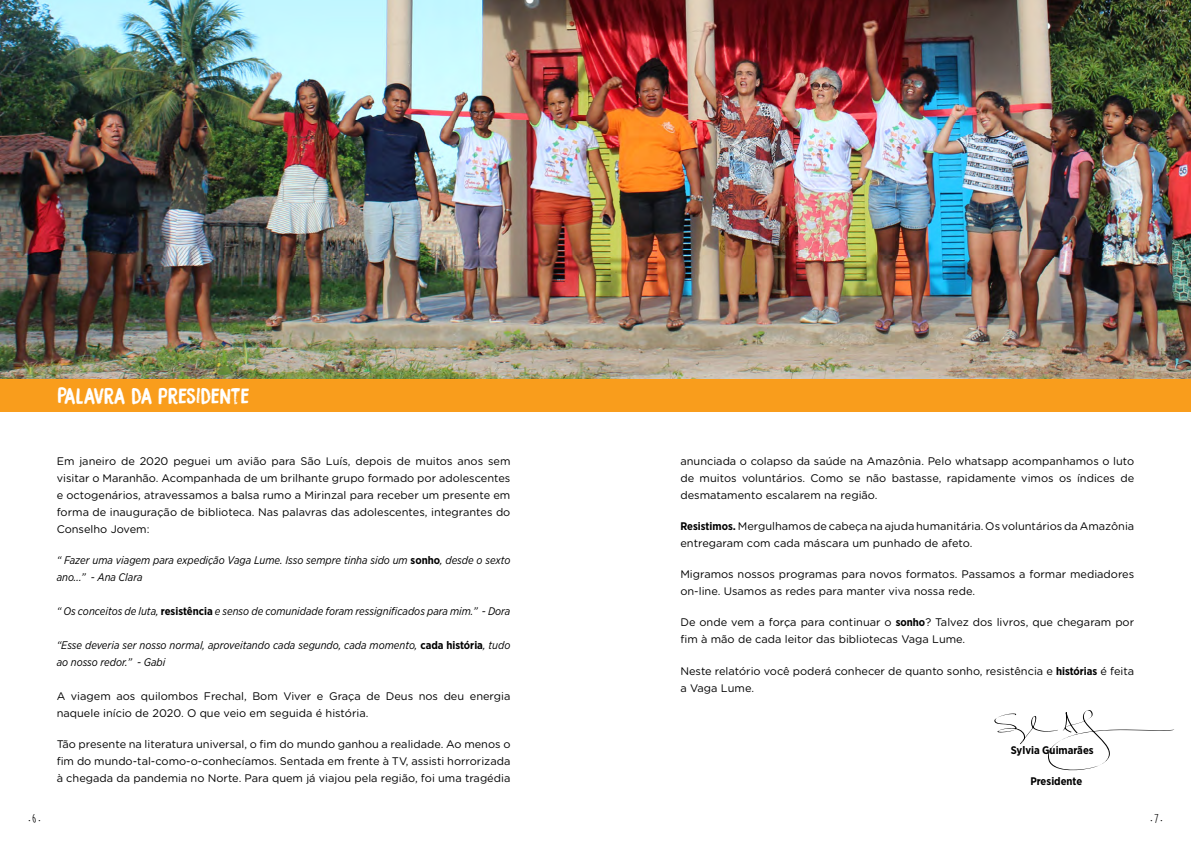
<style>
.page{position:relative;width:1191px;height:842px;background:#fff}
.page>*{position:absolute;margin:0;border:0;box-sizing:border-box;transform-origin:0 0}
.t1{font:20px "DK Bocadillo";letter-spacing:-.01em;color:#fff}
.t2{font:11px/17px "Gotham Rounded";color:#000}
.t3{font:italic 11px/17px "Gotham Narrow";color:#000}
.t4{font:700 11px "Gotham Narrow";color:#000}
.t5{font:700 4px "Moon Flower";color:#000}
.s1{font-weight:700;font-style:normal}
.s2{font-family:"Gotham Narrow";font-weight:700}
.s3{font-weight:700}
.s4{font-size:14px}
</style>
<div class="page">
<svg style="left:994px;top:710px;width:180px;height:60px"></svg>
<div style="left:0;top:377px;width:1191px;height:35px;background:#f99d1c"></div>
<img style="left:0;top:0;width:1191px;height:378px">
<h1 class="t1" style="left:57px;top:383px;width:194px">PALAVRA DA PRESIDENTE</h1>
<p class="t2" style="left:57px;top:452px;width:455px;text-align:justify">Em janeiro de 2020 peguei um avião para São Luís, depois de muitos anos sem visitar o Maranhão. Acompanhada de um brilhante grupo formado por adolescentes e octogenários, atravessamos a balsa rumo a Mirinzal para receber um presente em forma de inauguração de biblioteca. Nas palavras das adolescentes, integrantes do Conselho Jovem:</p>
<p class="t3" style="left:57px;top:551px;width:455px">“ Fazer uma viagem para expedição Vaga Lume. Isso sempre tinha sido um <span class="s1">sonho</span>, desde o sexto ano...” - Ana Clara</p>
<p class="t3" style="left:57px;top:602px;width:455px">“ Os conceitos de luta, <span class="s1">resistência</span> e senso de comunidade foram ressignificados para mim.” - Dora</p>
<p class="t3" style="left:57px;top:636px;width:455px">“Esse deveria ser nosso normal, aproveitando cada segundo, cada momento, <span class="s1">cada história</span>, tudo ao nosso redor.” - Gabi</p>
<p class="t2" style="left:57px;top:687px;width:455px">A viagem aos quilombos Frechal, Bom Viver e Graça de Deus nos deu energia naquele início de 2020. O que veio em seguida é história.</p>
<p class="t2" style="left:57px;top:735px;width:455px;text-align:justify">Tão presente na literatura universal, o fim do mundo ganhou a realidade. Ao menos o fim do mundo-tal-como-o-conhecíamos. Sentada em frente à TV, assisti horrorizada à chegada da pandemia no Norte. Para quem já viajou pela região, foi uma tragédia</p>
<p class="t2" style="left:680px;top:452px;width:455px;text-align:justify">anunciada o colapso da saúde na Amazônia. Pelo whatsapp acompanhamos o luto de muitos voluntários. Como se não bastasse, rapidamente vimos os índices de desmatamento escalarem na região.</p>
<p class="t2" style="left:680px;top:517px;width:455px"><span class="s2">Resistimos</span><span class="s3">.</span> Mergulhamos de cabeça na ajuda humanitária. Os voluntários da Amazônia entregaram com cada máscara um punhado de afeto.</p>
<p class="t2" style="left:680px;top:565px;width:455px">Migramos nossos programas para novos formatos. Passamos a formar mediadores on-line. Usamos as redes para manter viva nossa rede.</p>
<p class="t2" style="left:680px;top:613px;width:455px">De onde vem a força para continuar o <span class="s2">sonho</span>? Talvez dos livros, que chegaram por fim à mão de cada leitor das bibliotecas Vaga Lume.</p>
<p class="t2" style="left:680px;top:662px;width:455px">Neste relatório você poderá conhecer de quanto sonho, resistência e <span class="s2">histórias</span> é feita a Vaga Lume.</p>
<p class="t4" style="left:1010px;top:743px;width:84px">Sylvia Guimarães</p>
<p class="t4" style="left:1030px;top:774px;width:53px">Presidente</p>
<p class="t5" style="left:28px;top:819px;width:14px">•<span class="s4">6</span>•</p>
<p class="t5" style="left:1150px;top:819px;width:14px">•<span class="s4">7</span>•</p>
</div>
